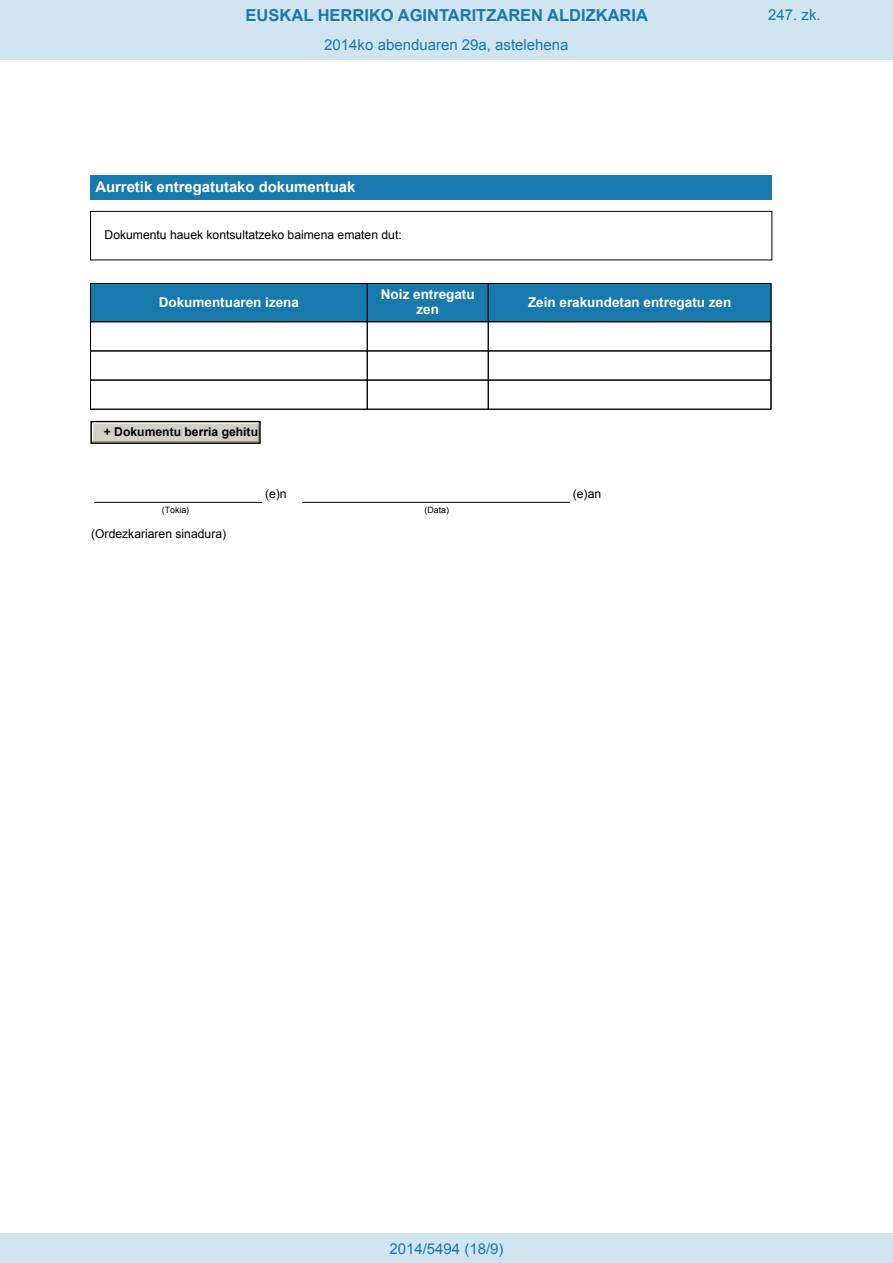
<style>
.page{position:relative;width:893px;height:1263px;background:#fff}
.page>*{position:absolute;margin:0;border:0;box-sizing:border-box;transform-origin:0 0}
.t1{font:700 16.5px "Arial";color:#1879ad}
.Paginacion_Centro{font:15px "Arial";color:#1879ad}
.t2{font:700 14.85px "Arial";color:#fff}
.t3{font:700 13.5px/15.5px "Arial";color:#fff;text-align:center}
.t4{font:12.15px "Arial";color:#000}
.t5{font:700 12.15px "Arial";color:#000}
.t6{font:8.7px "Arial";color:#000}
</style>
<div class="page">
<div style="left:91px;top:175px;width:681px;height:25px;background:#1879ad"></div>
<div style="left:90px;top:211px;width:682px;height:49px;border:1px solid #000"></div>
<div style="left:91px;top:283px;width:276px;height:39px;background:#1879ad"></div>
<div style="left:90px;top:283px;width:278px;height:39px;border:1px solid #000"></div>
<div style="left:367px;top:283px;width:121px;height:39px;background:#1879ad"></div>
<div style="left:367px;top:283px;width:122px;height:39px;border:1px solid #000"></div>
<div style="left:488px;top:283px;width:283px;height:39px;background:#1879ad"></div>
<div style="left:488px;top:283px;width:283px;height:39px;border:1px solid #000"></div>
<div style="left:90px;top:321px;width:278px;height:30px;border:1px solid #000"></div>
<div style="left:367px;top:321px;width:122px;height:30px;border:1px solid #000"></div>
<div style="left:488px;top:321px;width:283px;height:30px;border:1px solid #000"></div>
<div style="left:90px;top:380px;width:278px;height:30px;border:1px solid #000"></div>
<div style="left:367px;top:380px;width:122px;height:30px;border:1px solid #000"></div>
<div style="left:488px;top:380px;width:283px;height:30px;border:1px solid #000"></div>
<hr style="left:94px;top:502px;width:168px;height:1px;background:#000">
<hr style="left:302px;top:502px;width:268px;height:1px;background:#000">
<svg style="left:93px;top:423px;width:166px;height:19px;background:#d2cec6"></svg>
<div style="left:91px;top:421px;width:170px;height:23px;border:1px solid #000"></div>
<div style="left:0;top:0;width:893px;height:60px;background:#d0e5f0"></div>
<div style="left:0;top:1233px;width:893px;height:30px;background:#d0e5f0"></div>
<h1 class="t1" style="left:246px;top:4px;width:404px">EUSKAL HERRIKO AGINTARITZAREN ALDIZKARIA</h1>
<p class="Paginacion_Centro" style="left:768px;top:5px;width:54px">247. zk.</p>
<p class="Paginacion_Centro" style="left:324px;top:35px;width:246px">2014ko abenduaren 29a, astelehena</p>
<p class="t2" style="left:95px;top:177px;width:261px">Aurretik entregatutako dokumentuak</p>
<p class="t4" style="left:105px;top:227px;width:299px">Dokumentu hauek kontsultatzeko baimena ematen dut:</p>
<p class="t3" style="left:159px;top:295px;width:142px">Dokumentuaren izena</p>
<p class="t3" style="left:381px;top:287px;width:95px">Noiz entregatu zen</p>
<p class="t3" style="left:528px;top:295px;width:205px">Zein erakundetan entregatu zen</p>
<p class="t5" style="left:104px;top:424px;width:156px">+ Dokumentu berria gehitu</p>
<p class="t4" style="left:265px;top:485px;width:23px">(e)n</p>
<p class="t6" style="left:162px;top:504px;width:29px">(Tokia)</p>
<p class="t6" style="left:425px;top:504px;width:26px">(Data)</p>
<p class="t4" style="left:91px;top:526px;width:137px">(Ordezkariaren sinadura)</p>
<p class="t4" style="left:573px;top:485px;width:30px">(e)an</p>
<p class="Paginacion_Centro" style="left:389px;top:1238px;width:116px">2014/5494 (18/9)</p>
</div>
